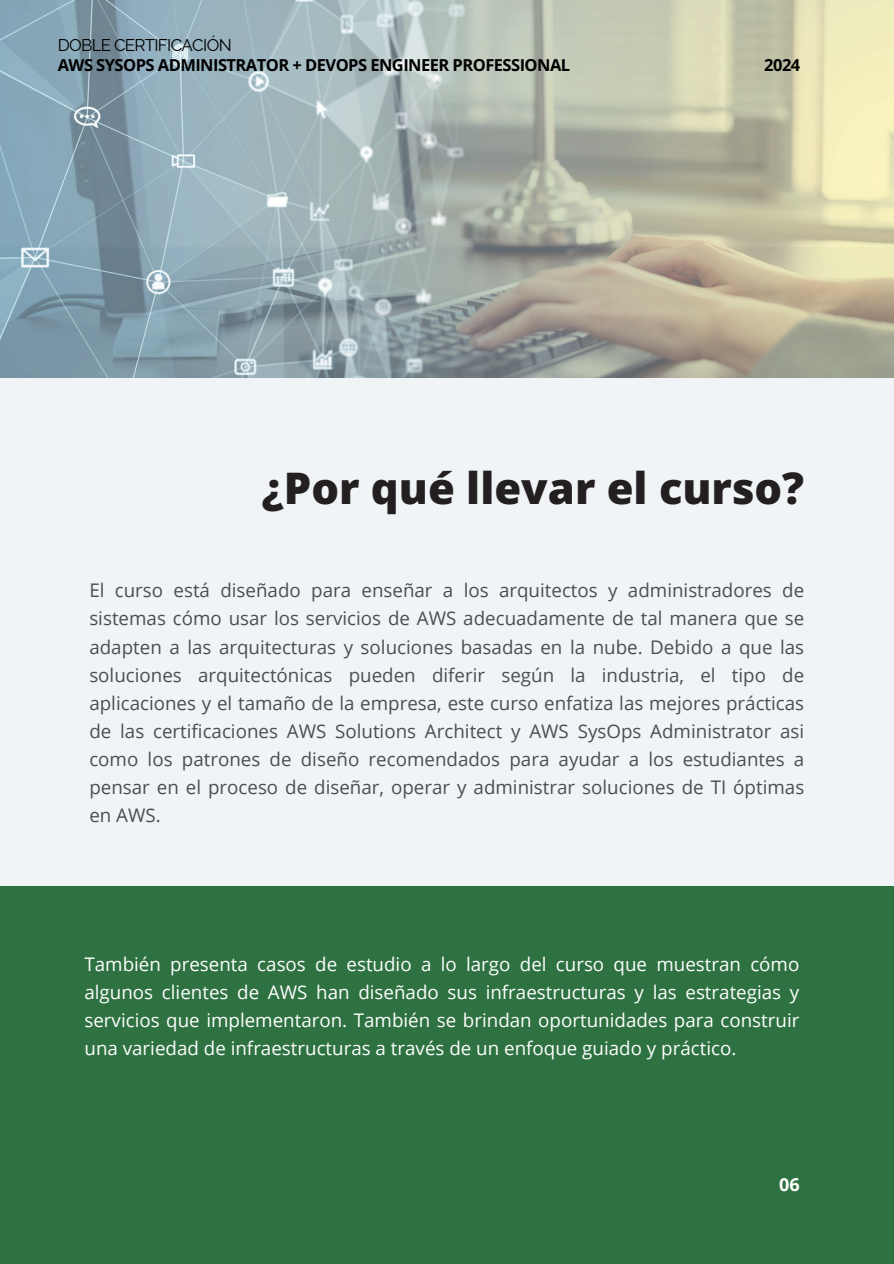
<style>
.page{position:relative;width:894px;height:1264px;background:#fff}
.page>*{position:absolute;margin:0;border:0;box-sizing:border-box;transform-origin:0 0}
.t1{font:800 43.5px "Open Sans";color:#231f20}
.t2{font:18.75px/28.2px "Open Sans";color:#495052;text-align:justify}
.t3{font:18.75px/28.2px "Open Sans";color:#fdfefe;text-align:justify}
.t4{font:700 18px "Open Sans";color:#fff}
.t5{font:16.8px "Raleway";letter-spacing:-.04em;color:#000}
.t6{font:700 16.5px "Open Sans";letter-spacing:-.03em;color:#000}
</style>
<div class="page">
<div style="left:0;top:248px;width:893px;height:673px;background:#f0f4f6"></div>
<div style="left:0;top:885px;width:893px;height:378px;background:#2f7241"></div>
<img style="left:0;top:0;width:893px;height:377px">
<h2 class="t5" style="left:58px;top:35px;width:175px">DOBLE CERTIFICACIÓN</h2>
<h2 class="t6" style="left:58px;top:54px;width:514px">AWS SYSOPS ADMINISTRATOR + DEVOPS ENGINEER PROFESSIONAL</h2>
<h2 class="t6" style="left:764px;top:54px;width:38px">2024</h2>
<p class="t1" style="left:262px;top:458px;width:543px">¿Por qué llevar el curso?</p>
<p class="t2" style="left:89px;top:576px;width:716px">El curso está diseñado para enseñar a los arquitectos y administradores de sistemas cómo usar los servicios de AWS adecuadamente de tal manera que se adapten a las arquitecturas y soluciones basadas en la nube. Debido a que las soluciones arquitectónicas pueden diferir según la industria, el tipo de aplicaciones y el tamaño de la empresa, este curso enfatiza las mejores prácticas de las certificaciones AWS Solutions Architect y AWS SysOps Administrator asi como los patrones de diseño recomendados para ayudar a los estudiantes a pensar en el proceso de diseñar, operar y administrar soluciones de TI óptimas en AWS.</p>
<h3 class="t3" style="left:84px;top:949px;width:716px">También presenta casos de estudio a lo largo del curso que muestran cómo algunos clientes de AWS han diseñado sus infraestructuras y las estrategias y servicios que implementaron. También se brindan oportunidades para construir una variedad de infraestructuras a través de un enfoque guiado y práctico.</h3>
<h1 class="t4" style="left:779px;top:1172px;width:22px">06</h1>
</div>
